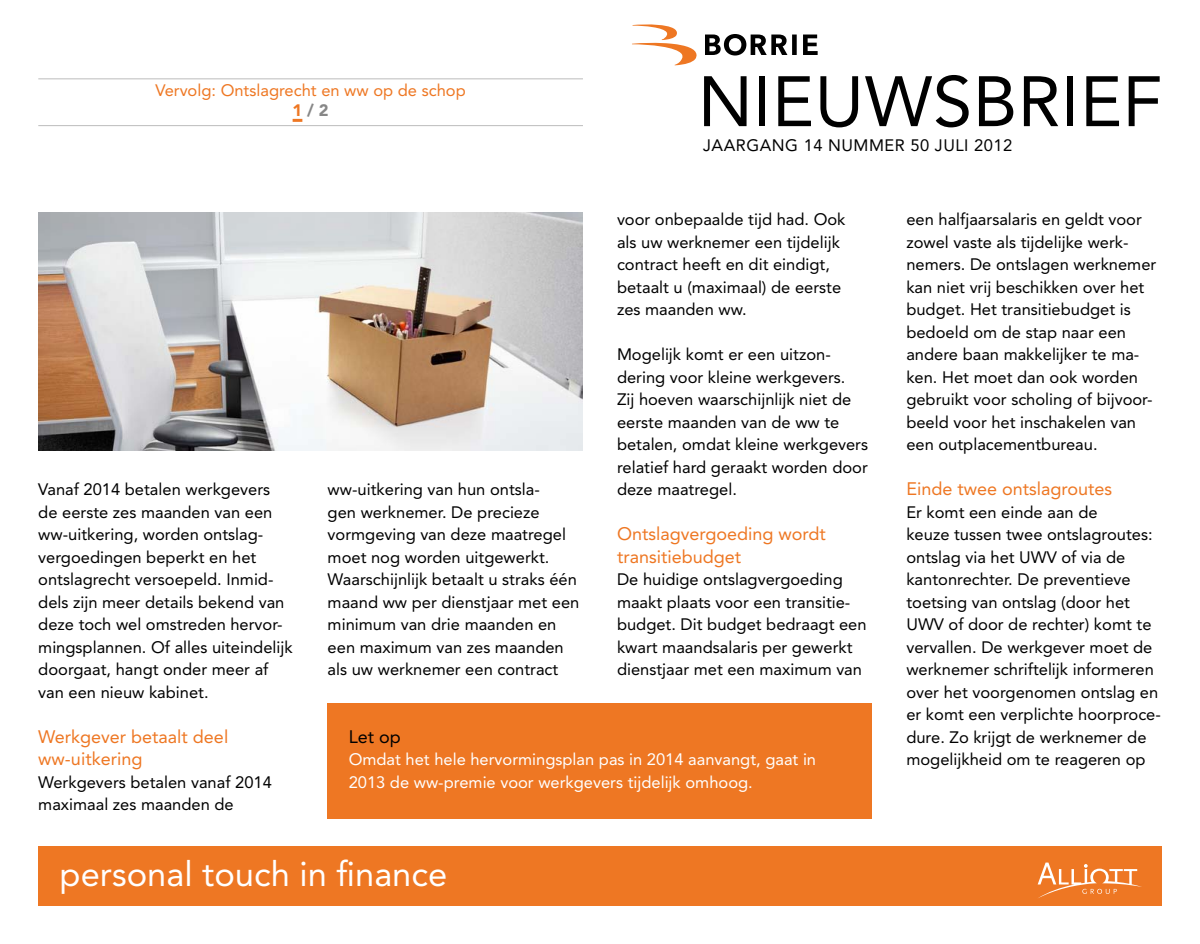
<style>
.page{position:relative;width:1200px;height:944px;background:#fff}
.page>*{position:absolute;margin:0;border:0;box-sizing:border-box;transform-origin:0 0}
.t1{font:70.5px "Avenir LT";letter-spacing:.005em;color:#000}
.t2{font:34.5px "Avenir LT";color:#fff}
.t3{font:18px/22.5px "Avenir LT";color:#ee7723}
.t4{font:18px "Avenir LT";color:#000}
.t5{font:16.5px/22.5px "Avenir LT";color:#000}
.t6{font:16.5px/22.5px "Avenir LT";color:#fff}
.t7{font:16.5px/19.5px "Avenir LT";color:#ee7723;text-align:center}
.t8{font:16.5px "Avenir LT";letter-spacing:.03em;color:#000}
.s1{font-weight:900}
.s2{font-weight:900;color:#878787}
</style>
<div class="page">
<div style="left:38px;top:846px;width:1123px;height:60px;background:#ee7723"></div>
<svg style="left:1037px;top:863px;width:104px;height:35px"></svg>
<svg style="left:632px;top:24px;width:64px;height:41px"></svg>
<svg style="left:705px;top:34px;width:112px;height:22px"></svg>
<hr style="left:38px;top:79px;width:545px;height:1px;background:#bcbcbc">
<svg style="left:292px;top:119px;width:10px;height:3px"></svg>
<hr style="left:38px;top:125px;width:545px;height:1px;background:#bcbcbc">
<img style="left:38px;top:213px;width:545px;height:237px">
<div style="left:327px;top:703px;width:545px;height:116px;background:#ee7723"></div>
<p class="t7" style="left:155px;top:81px;width:312px">Vervolg: Ontslagrecht en ww op de schop<br><span class="s1">1</span> <span class="s2">/ 2</span></p>
<h1 class="t1" style="left:697px;top:61px;width:465px">NIEUWSBRIEF</h1>
<p class="t8" style="left:703px;top:136px;width:310px">JAARGANG 14 NUMMER 50 ju li 2012</p>
<p class="t5" style="left:38px;top:479px;width:256px">Vanaf 2014 betalen werkgevers de eerste zes maanden van een ww-uitkering, worden ontslag&shy;vergoedingen beperkt en het ontslagrecht versoepeld. Inmid&shy;dels zijn meer details bekend van deze toch wel omstreden hervor&shy;mingsplannen. Of alles uiteindelijk doorgaat, hangt onder meer af van een nieuw kabinet.</p>
<p class="t3" style="left:38px;top:726px;width:191px">Werkgever betaalt deel ww-uitkering</p>
<p class="t5" style="left:38px;top:771px;width:235px">Werkgevers betalen vanaf 2014 maximaal zes maanden de</p>
<p class="t5" style="left:327px;top:479px;width:253px">ww-uitkering van hun ontsla-<br>gen werknemer. De precieze vormgeving van deze maatregel moet nog worden uitgewerkt.<br>Waarschijnlijk betaalt u straks één maand ww per dienstjaar met een minimum van drie maanden en een maximum van zes maanden als uw werknemer een contract</p>
<p class="t5" style="left:617px;top:209px;width:230px">voor onbepaalde tijd had. Ook als uw werknemer een tijdelijk contract heeft en dit eindigt, betaalt u (maximaal) de eerste zes -maanden ww.</p>
<p class="t5" style="left:617px;top:344px;width:252px">Mogelijk komt er een uitzon&shy;dering voor kleine werkgevers.<br>Zij hoeven waarschijnlijk niet de eerste maanden van de ww te betalen, omdat kleine werkgevers relatief hard geraakt worden door deze maatregel.</p>
<p class="t3" style="left:617px;top:523px;width:210px">Ontslagvergoeding wordt transitiebudget</p>
<p class="t5" style="left:617px;top:569px;width:251px">De huidige ontslagvergoeding maakt plaats voor een transitie&shy;budget. Dit budget bedraagt een kwart maandsalaris per gewerkt dienstjaar met een maximum van</p>
<p class="t4" style="left:348px;top:726px;width:54px">Let op</p>
<p class="t6" style="left:348px;top:749px;width:469px">Omdat het hele hervormingsplan pas in 2014 aanvangt, gaat in<br>2013 de ww-premie voor werkgevers tijdelijk omhoog.</p>
<h2 class="t2" style="left:60px;top:854px;width:389px">personal touch in finance</h2>
<p class="t5" style="left:906px;top:209px;width:251px">een halfjaarsalaris en geldt voor zowel vaste als tijdelijke werk&shy;nemers. De ontslagen werknemer kan niet vrij beschikken over het budget. Het transitiebudget is bedoeld om de stap naar een andere baan makkelijker te ma&shy;ken. Het moet dan ook worden gebruikt voor scholing of bijvoor&shy;beeld voor het inschakelen van een outplacementbureau.</p>
<p class="t3" style="left:906px;top:478px;width:207px">Einde twee ontslagroutes</p>
<p class="t5" style="left:906px;top:501px;width:256px">Er komt een einde aan de<br>keuze tussen twee ontslagroutes: ontslag via het UWV of via de kantonrechter. De preventieve toetsing van ontslag (door het<br>UWV of door de rechter) komt te vervallen. De werkgever moet de werknemer schriftelijk informeren over het voorgenomen ontslag en er komt een verplichte hoorproce&shy;dure. Zo krijgt de werknemer de mogelijkheid om te reageren op</p>
</div>
